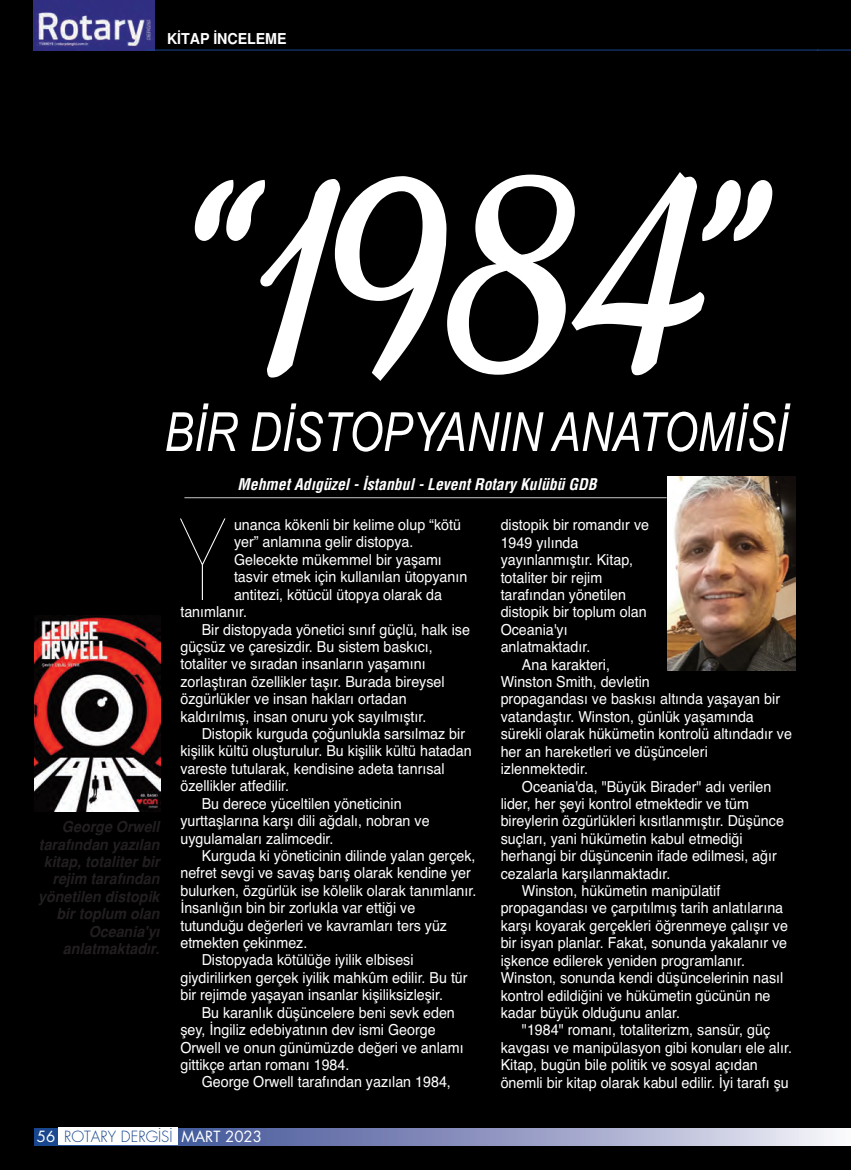
<style>
.page{position:relative;width:851px;height:1170px;background:#fff}
.page>*{position:absolute;margin:0;border:0;box-sizing:border-box;transform-origin:0 0}
.t1{font:264px "aka Dora";color:#fff}
.t2{font:300 105.75px "Elle Nova C Ultra";color:#fff;scale:1.06 1}
.t3{font:italic 54px "Arial Narrow";color:#fff}
.t4{font:italic 700 15.75px "Helveticam Cond";color:#fff}
.t5{font:15.15px "Helvetica";color:#fff;scale:.94 1}
.t6{font:italic 700 15.15px/17.4px "Helveticam";color:#231f20;text-align:right;scale:.94 1}
.t7{font:15px "Futura Lightm";color:#18468e}
.t8{font:700 15px "Helveticam";letter-spacing:-.005em;color:#fff;scale:.95 1}
.s1{font-family:"Futura Bookm";color:#fff}
</style>
<div class="page">
<div style="left:0;top:0;width:850px;height:1169px;background:#000"></div>
<svg style="left:34px;top:1128px;width:816px;height:16px"></svg>
<div style="left:58px;top:1127px;width:120px;height:17px;background:#fff"></div>
<img style="left:34px;top:0;width:121px;height:51px">
<hr style="left:184px;top:497px;width:482px;height:1px;background:#c7c8ca">
<img style="left:667px;top:476px;width:128px;height:194px">
<img style="left:34px;top:616px;width:126px;height:195px">
<hr style="left:146px;top:50px;width:672px;height:1px;background:#18468e">
<hr style="left:816px;top:50px;width:34px;height:1px;background:#18468e">
<p class="t8" style="left:167px;top:29px;width:127px">KİTAP İNCELEME</p>
<h1 class="t1" style="left:192px;top:129px;width:580px">“1984”</h1>
<h3 class="t3" style="left:164px;top:401px;width:624px">BİR DİSTOPYANIN ANATOMİSİ</h3>
<p class="t6" style="left:38px;top:818px;width:131px">George Orwell tarafından yazılan kitap, totaliter bir rejim tarafından yönetilen distopik bir toplum olan<br>Oceania'yı anlatmaktadır.</p>
<p class="t4" style="left:237px;top:475px;width:360px">Mehmet Adıgüzel - İstanbul - Levent Rotary Kulübü GDB</p>
<h2 class="t2" style="left:179px;top:503px;width:47px">Y</h2>
<p class="t5" style="left:234px;top:516px;width:243px">unanca kökenli bir kelime olup “kötü</p>
<p class="t5" style="left:234px;top:533px;width:192px">yer” anlamına gelir distopya.</p>
<p class="t5" style="left:234px;top:550px;width:223px">Gelecekte mükemmel bir yaşamı</p>
<p class="t5" style="left:234px;top:568px;width:250px">tasvir etmek için kullanılan ütopyanın</p>
<p class="t5" style="left:234px;top:585px;width:223px">antitezi, kötücül ütopya olarak da</p>
<p class="t5" style="left:180px;top:603px;width:72px">tanımlanır.</p>
<p class="t5" style="left:202px;top:620px;width:287px">Bir distopyada yönetici sınıf güçlü, halk ise</p>
<p class="t5" style="left:180px;top:637px;width:270px">güçsüz ve çaresizdir. Bu sistem baskıcı,</p>
<p class="t5" style="left:180px;top:655px;width:262px">totaliter ve sıradan insanların yaşamını</p>
<p class="t5" style="left:180px;top:672px;width:282px">zorlaştıran özellikler taşır. Burada bireysel</p>
<p class="t5" style="left:180px;top:690px;width:242px">özgürlükler ve insan hakları ortadan</p>
<p class="t5" style="left:180px;top:707px;width:263px">kaldırılmış, insan onuru yok sayılmıştır.</p>
<p class="t5" style="left:202px;top:724px;width:282px">Distopik kurguda çoğunlukla sarsılmaz bir</p>
<p class="t5" style="left:180px;top:742px;width:311px">kişilik kültü oluşturulur. Bu kişilik kültü hatadan</p>
<p class="t5" style="left:180px;top:759px;width:283px">vareste tutularak, kendisine adeta tanrısal</p>
<p class="t5" style="left:180px;top:777px;width:117px">özellikler atfedilir.</p>
<p class="t5" style="left:202px;top:794px;width:214px">Bu derece yüceltilen yöneticinin</p>
<p class="t5" style="left:180px;top:812px;width:266px">yurttaşlarına karşı dili ağdalı, nobran ve</p>
<p class="t5" style="left:180px;top:829px;width:164px">uygulamaları zalimcedir.</p>
<p class="t5" style="left:202px;top:846px;width:293px">Kurguda ki yöneticinin dilinde yalan gerçek,</p>
<p class="t5" style="left:180px;top:864px;width:310px">nefret sevgi ve savaş barış olarak kendine yer</p>
<p class="t5" style="left:180px;top:881px;width:316px">bulurken, özgürlük ise kölelik olarak tanımlanır.</p>
<p class="t5" style="left:180px;top:899px;width:251px">İnsanlığın bin bir zorlukla var ettiği ve</p>
<p class="t5" style="left:180px;top:916px;width:285px">tutunduğu değerleri ve kavramları ters yüz</p>
<p class="t5" style="left:180px;top:933px;width:136px">etmekten çekinmez.</p>
<p class="t5" style="left:202px;top:951px;width:227px">Distopyada kötülüğe iyilik elbisesi</p>
<p class="t5" style="left:180px;top:968px;width:307px">giydirilirken gerçek iyilik mahkûm edilir. Bu tür</p>
<p class="t5" style="left:180px;top:986px;width:281px">bir rejimde yaşayan insanlar kişiliksizleşir.</p>
<p class="t5" style="left:202px;top:1003px;width:271px">Bu karanlık düşüncelere beni sevk eden</p>
<p class="t5" style="left:180px;top:1020px;width:273px">şey, İngiliz edebiyatının dev ismi George</p>
<p class="t5" style="left:180px;top:1038px;width:303px">Orwell ve onun günümüzde değeri ve anlamı</p>
<p class="t5" style="left:180px;top:1055px;width:181px">gittikçe artan romanı 1984.</p>
<p class="t5" style="left:202px;top:1073px;width:266px">George Orwell tarafından yazılan 1984,</p>
<p class="t5" style="left:500px;top:516px;width:159px">distopik bir romandır ve</p>
<p class="t5" style="left:500px;top:533px;width:84px">1949 yılında</p>
<p class="t5" style="left:500px;top:551px;width:142px">yayınlanmıştır. Kitap,</p>
<p class="t5" style="left:500px;top:568px;width:109px">totaliter bir rejim</p>
<p class="t5" style="left:500px;top:585px;width:135px">tarafından yönetilen</p>
<p class="t5" style="left:500px;top:603px;width:157px">distopik bir toplum olan</p>
<p class="t5" style="left:500px;top:620px;width:73px">Oceania'yı</p>
<p class="t5" style="left:500px;top:638px;width:97px">anlatmaktadır.</p>
<p class="t5" style="left:522px;top:655px;width:95px">Ana karakteri,</p>
<p class="t5" style="left:500px;top:673px;width:160px">Winston Smith, devletin</p>
<p class="t5" style="left:500px;top:690px;width:299px">propagandası ve baskısı altında yaşayan bir</p>
<p class="t5" style="left:500px;top:707px;width:271px">vatandaştır. Winston, günlük yaşamında</p>
<p class="t5" style="left:500px;top:725px;width:311px">sürekli olarak hükümetin kontrolü altındadır ve</p>
<p class="t5" style="left:500px;top:742px;width:222px">her an hareketleri ve düşünceleri</p>
<p class="t5" style="left:500px;top:760px;width:94px">izlenmektedir.</p>
<p class="t5" style="left:522px;top:777px;width:267px">Oceania'da, "Büyük Birader" adı verilen</p>
<p class="t5" style="left:500px;top:794px;width:266px">lider, her şeyi kontrol etmektedir ve tüm</p>
<p class="t5" style="left:500px;top:812px;width:303px">bireylerin özgürlükleri kısıtlanmıştır. Düşünce</p>
<p class="t5" style="left:500px;top:829px;width:259px">suçları, yani hükümetin kabul etmediği</p>
<p class="t5" style="left:500px;top:847px;width:295px">herhangi bir düşüncenin ifade edilmesi, ağır</p>
<p class="t5" style="left:500px;top:864px;width:182px">cezalarla karşılanmaktadır.</p>
<p class="t5" style="left:522px;top:881px;width:212px">Winston, hükümetin manipülatif</p>
<p class="t5" style="left:500px;top:899px;width:302px">propagandası ve çarpıtılmış tarih anlatılarına</p>
<p class="t5" style="left:500px;top:916px;width:307px">karşı koyarak gerçekleri öğrenmeye çalışır ve</p>
<p class="t5" style="left:500px;top:934px;width:306px">bir isyan planlar. Fakat, sonunda yakalanır ve</p>
<p class="t5" style="left:500px;top:951px;width:261px">işkence edilerek yeniden programlanır.</p>
<p class="t5" style="left:500px;top:968px;width:302px">Winston, sonunda kendi düşüncelerinin nasıl</p>
<p class="t5" style="left:500px;top:986px;width:288px">kontrol edildiğini ve hükümetin gücünün ne</p>
<p class="t5" style="left:500px;top:1003px;width:192px">kadar büyük olduğunu anlar.</p>
<p class="t5" style="left:522px;top:1021px;width:265px">"1984" romanı, totaliterizm, sansür, güç</p>
<p class="t5" style="left:500px;top:1038px;width:311px">kavgası ve manipülasyon gibi konuları ele alır.</p>
<p class="t5" style="left:500px;top:1055px;width:275px">Kitap, bugün bile politik ve sosyal açıdan</p>
<p class="t5" style="left:500px;top:1073px;width:308px">önemli bir kitap olarak kabul edilir. İyi tarafı şu</p>
<p class="t7" style="left:37px;top:1126px;width:227px"><span class="s1">56</span> ROTARY DERGİSİ <span class="s1">MART 2023</span></p>
</div>
